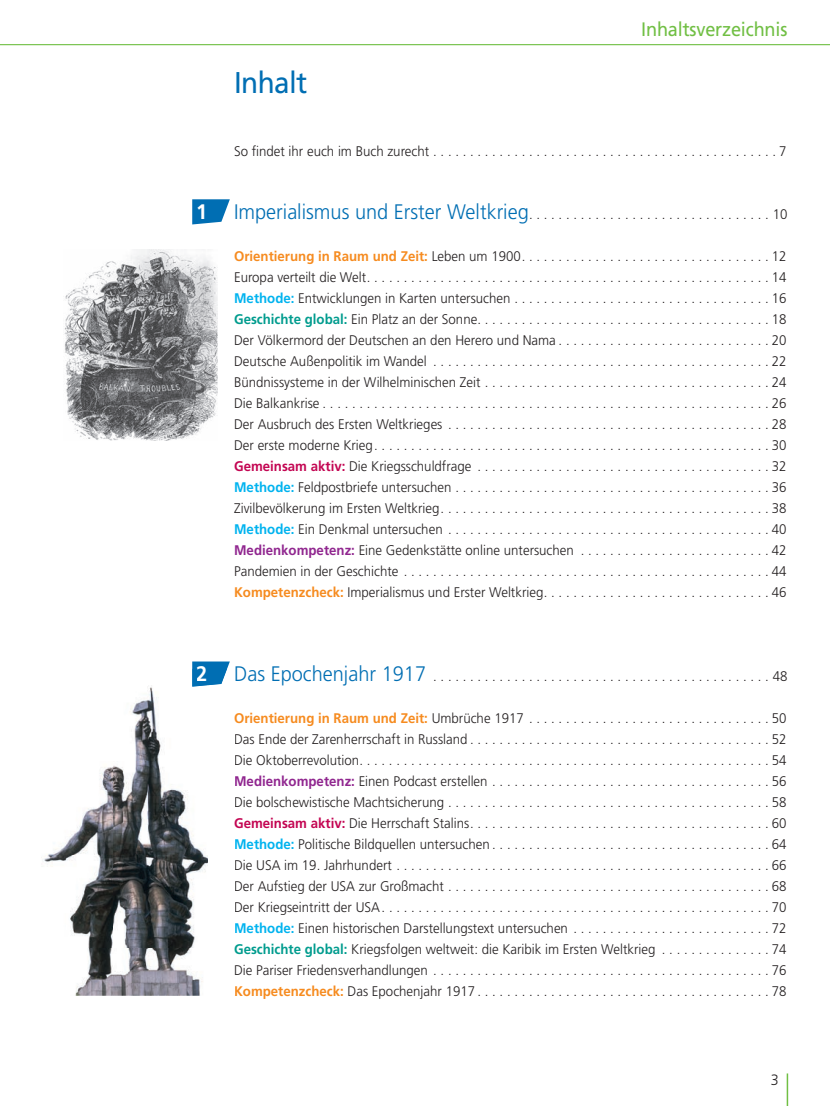
<style>
.page{position:relative;width:830px;height:1106px;background:#fff}
.page>*{position:absolute;margin:0;border:0;box-sizing:border-box;transform-origin:0 0}
.t1{font:30px "Frutiger LT Std";letter-spacing:-.02em;color:#006eb3;scale:.93 1}
.t2{font:700 21px "Frutiger LT Std";color:#fff;scale:.95 1}
.t3{font:300 21px "Frutiger LT Std";color:#006eb3;scale:.95 1}
.t4{font:19.5px "Frutiger LT Std";letter-spacing:-.01em;color:#71bf44;scale:.93 1}
.t5{font:300 15px "Frutiger LT Std";color:#231f20;scale:.95 1}
.t6{font:300 13.95px/21px "Frutiger LT Std";color:#231f20;text-align:justify;scale:.95 1}
.s1{font-size:21px;color:#006eb3}
.s2{font-weight:700;color:#f68b1f}
.s3{font-weight:700;color:#00b3ef}
.s4{font-weight:700;color:#009c8e}
.s5{font-weight:700;color:#c30552}
.s6{font-weight:700;color:#90268f}
</style>
<div class="page">
<hr style="left:0;top:44px;width:829px;height:1px;background:#71bf44">
<hr style="left:786px;top:1073px;width:1px;height:33px;background:#71bf44">
<svg style="left:192px;top:199px;width:38px;height:25px"></svg>
<img style="left:64px;top:249px;width:153px;height:191px">
<img style="left:44px;top:685px;width:164px;height:310px">
<svg style="left:192px;top:661px;width:38px;height:25px"></svg>
<h2 class="t2" style="left:196px;top:203px;width:13px">1</h2>
<h2 class="t2" style="left:196px;top:665px;width:13px">2</h2>
<h1 class="t1" style="left:234px;top:71px;width:80px">Inhalt</h1>
<h3 class="t4" style="left:641px;top:22px;width:159px">Inhaltsverzeichnis</h3>
<p class="t6" style="left:234px;top:142px;width:583px">So findet ihr euch im Buch zurecht . . . . . . . . . . . . . . . . . . . . . . . . . . . . . . . . . . . . . . . . . . . . . . . 7</p>
<p class="t6" style="left:234px;top:205px;width:583px"><span class="s1">Imperialismus und Erster Weltkrieg</span> . . . . . . . . . . . . . . . . . . . . . . . . . . . . . . . . . 10</p>
<p class="t6" style="left:234px;top:247px;width:583px"><span class="s2">Orientierung in Raum und Zeit:</span> Leben um 1900 . . . . . . . . . . . . . . . . . . . . . . . . . . . . . . . . . . 12<br>Europa verteilt die Welt . . . . . . . . . . . . . . . . . . . . . . . . . . . . . . . . . . . . . . . . . . . . . . . . . . . . . . . 14<br><span class="s3">Methode:</span> Entwicklungen in Karten untersuchen . . . . . . . . . . . . . . . . . . . . . . . . . . . . . . . . . . . 16<br><span class="s4">Geschichte global:</span> Ein Platz an der Sonne . . . . . . . . . . . . . . . . . . . . . . . . . . . . . . . . . . . . . . . . 18<br>Der Völkermord der Deutschen an den Herero und Nama . . . . . . . . . . . . . . . . . . . . . . . . . . . . . 20<br>Deutsche Außenpolitik im Wandel . . . . . . . . . . . . . . . . . . . . . . . . . . . . . . . . . . . . . . . . . . . . . . 22<br>Bündnissysteme in der Wilhelminischen Zeit . . . . . . . . . . . . . . . . . . . . . . . . . . . . . . . . . . . . . . . 24<br>Die Balkankrise . . . . . . . . . . . . . . . . . . . . . . . . . . . . . . . . . . . . . . . . . . . . . . . . . . . . . . . . . . . . . 26<br>Der Ausbruch des Ersten Weltkrieges . . . . . . . . . . . . . . . . . . . . . . . . . . . . . . . . . . . . . . . . . . . . 28<br>Der erste moderne Krieg . . . . . . . . . . . . . . . . . . . . . . . . . . . . . . . . . . . . . . . . . . . . . . . . . . . . . . 30<br><span class="s5">Gemeinsam aktiv:</span> Die Kriegsschuldfrage . . . . . . . . . . . . . . . . . . . . . . . . . . . . . . . . . . . . . . . . 32<br><span class="s3">Methode:</span> Feldpostbriefe untersuchen . . . . . . . . . . . . . . . . . . . . . . . . . . . . . . . . . . . . . . . . . . . 36<br>Zivilbevölkerung im Ersten Weltkrieg . . . . . . . . . . . . . . . . . . . . . . . . . . . . . . . . . . . . . . . . . . . . . 38<br><span class="s3">Methode:</span> Ein Denkmal untersuchen . . . . . . . . . . . . . . . . . . . . . . . . . . . . . . . . . . . . . . . . . . . . 40<br><span class="s6">Medienkompetenz:</span> Eine Gedenkstätte online untersuchen . . . . . . . . . . . . . . . . . . . . . . . . . . 42<br>Pandemien in der Geschichte . . . . . . . . . . . . . . . . . . . . . . . . . . . . . . . . . . . . . . . . . . . . . . . . . . 44<br><span class="s2">Kompetenzcheck:</span> Imperialismus und Erster Weltkrieg . . . . . . . . . . . . . . . . . . . . . . . . . . . . . . . 46</p>
<p class="t6" style="left:257px;top:667px;width:559px"><span class="s1">s Epochenjahr 1917</span> . . . . . . . . . . . . . . . . . . . . . . . . . . . . . . . . . . . . . . . . . . . . . . 48</p>
<p class="t6" style="left:234px;top:709px;width:583px"><span class="s2">Orientierung in Raum und Zeit:</span> Umbrüche 1917 . . . . . . . . . . . . . . . . . . . . . . . . . . . . . . . . . 50<br>Das Ende der Zarenherrschaft in Russland . . . . . . . . . . . . . . . . . . . . . . . . . . . . . . . . . . . . . . . . . 52<br>Die Oktoberrevolution . . . . . . . . . . . . . . . . . . . . . . . . . . . . . . . . . . . . . . . . . . . . . . . . . . . . . . . . 54<br><span class="s6">Medienkompetenz:</span> Einen Podcast erstellen . . . . . . . . . . . . . . . . . . . . . . . . . . . . . . . . . . . . . . 56<br>Die bolschewistische Machtsicherung . . . . . . . . . . . . . . . . . . . . . . . . . . . . . . . . . . . . . . . . . . . . 58<br><span class="s5">Gemeinsam aktiv:</span> Die Herrschaft Stalins . . . . . . . . . . . . . . . . . . . . . . . . . . . . . . . . . . . . . . . . . 60<br><span class="s3">Methode:</span> Politische Bildquellen untersuchen . . . . . . . . . . . . . . . . . . . . . . . . . . . . . . . . . . . . . . 64<br>Die USA im 19. Jahrhundert . . . . . . . . . . . . . . . . . . . . . . . . . . . . . . . . . . . . . . . . . . . . . . . . . . . 66<br>Der Aufstieg der USA zur Großmacht . . . . . . . . . . . . . . . . . . . . . . . . . . . . . . . . . . . . . . . . . . . . 68<br>Der Kriegseintritt der USA . . . . . . . . . . . . . . . . . . . . . . . . . . . . . . . . . . . . . . . . . . . . . . . . . . . . . 70<br><span class="s3">Methode:</span> Einen historischen Darstellungstext untersuchen . . . . . . . . . . . . . . . . . . . . . . . . . . . 72<br><span class="s4">Geschichte global:</span> Kriegsfolgen weltweit: die Karibik im Ersten Weltkrieg . . . . . . . . . . . . . . . 74<br>Die Pariser Friedensverhandlungen . . . . . . . . . . . . . . . . . . . . . . . . . . . . . . . . . . . . . . . . . . . . . . 76<br><span class="s2">Kompetenzcheck:</span> Das Epochenjahr 1917 . . . . . . . . . . . . . . . . . . . . . . . . . . . . . . . . . . . . . . . . 78</p>
<h2 class="t3" style="left:234px;top:665px;width:26px">Da</h2>
<p class="t5" style="left:770px;top:1073px;width:10px">3</p>
</div>
